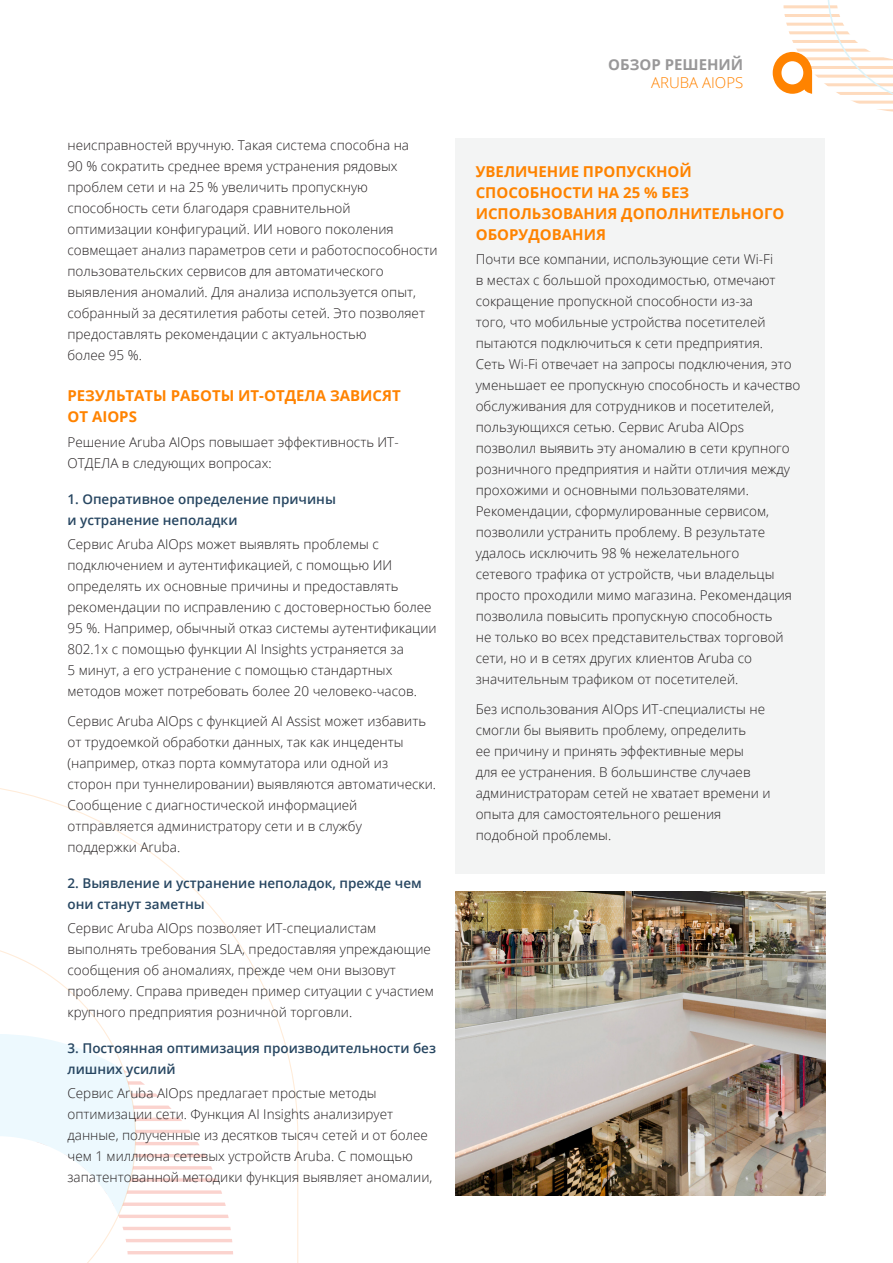
<style>
.page{position:relative;width:893px;height:1263px;background:#fff}
.page>*{position:absolute;margin:0;border:0;box-sizing:border-box;transform-origin:0 0}
.Body__Head_10_14_Bol{font:700 15px/21px "Open Sans";color:#ff8300}
.t1{font:700 15px "Open Sans";color:#999899}
.t2{font:300 15px "Open Sans";color:#ff8300}
.Body__Text_9_14_Ligh{font:300 13.5px/21px "Open Sans";color:#231f20}
.Body__Subhead_9_14_S{font:600 13.5px/21px "Open Sans";color:#274661}
</style>
<div class="page">
<svg style="left:0;top:788px;width:299px;height:475px"></svg>
<svg style="left:773px;top:0;width:120px;height:112px"></svg>
<div style="left:455px;top:138px;width:370px;height:736px;background:#f3f4f4"></div>
<img style="left:455px;top:891px;width:370px;height:304px">
<p class="Body__Text_9_14_Ligh" style="left:68px;top:134px;width:371px">неисправностей вручную. Такая система способна на<br>90 % сократить среднее время устранения рядовых проблем сети и на 25 % увеличить пропускную способность сети благодаря сравнительной оптимизации конфигураций. ИИ нового поколения совмещает анализ параметров сети и работоспособности пользовательских сервисов для автоматического выявления аномалий. Для анализа используется опыт, собранный за десятилетия работы сетей. Это позволяет предоставлять рекомендации с актуальностью<br>более 95 %.</p>
<p class="Body__Head_10_14_Bol" style="left:68px;top:385px;width:335px">РЕЗУЛЬТАТЫ РАБОТЫ ИТ-ОТДЕЛА ЗАВИСЯТ<br>ОТ AIOPS</p>
<p class="Body__Text_9_14_Ligh" style="left:68px;top:431px;width:333px">Решение Aruba AIOps повышает эффективность ИТ-<br>ОТДЕЛА в следующих вопросах:</p>
<p class="Body__Subhead_9_14_S" style="left:68px;top:488px;width:270px">1. Оперативное определение причины и устранение неполадки</p>
<p class="Body__Text_9_14_Ligh" style="left:68px;top:533px;width:371px">Сервис Aruba AIOps может выявлять проблемы с подключением и аутентификацией, с помощью ИИ определять их основные причины и предоставлять рекомендации по исправлению с достоверностью более 95 %. Например, обычный отказ системы аутентификации 802.1x с помощью функции AI Insights устраняется за<br>5 минут, а его устранение с помощью стандартных методов может потребовать более 20 человеко-часов.</p>
<p class="Body__Text_9_14_Ligh" style="left:68px;top:710px;width:370px">Сервис Aruba AIOps с функцией AI Assist может избавить от трудоемкой обработки данных, так как инцеденты (например, отказ порта коммутатора или одной из<br>сторон при туннелировании) выявляются автоматически.<br>Сообщение с диагностической информацией отправляется администратору сети и в службу<br>поддержки Aruba.</p>
<p class="Body__Subhead_9_14_S" style="left:68px;top:872px;width:356px">2. Выявление и устранение неполадок, прежде чем они станут заметны</p>
<p class="Body__Text_9_14_Ligh" style="left:68px;top:917px;width:368px">Сервис Aruba AIOps позволяет ИТ-специалистам выполнять требования SLA, предоставляя упреждающие сообщения об аномалиях, прежде чем они вызовут проблему. Справа приведен пример ситуации с участием крупного предприятия розничной торговли.</p>
<p class="Body__Subhead_9_14_S" style="left:68px;top:1037px;width:370px">3. Постоянная оптимизация производительности без лишних усилий</p>
<p class="Body__Text_9_14_Ligh" style="left:68px;top:1082px;width:366px">Сервис Aruba AIOps предлагает простые методы оптимизации сети. Функция AI Insights анализирует данные, полученные из десятков тысяч сетей и от более чем 1 миллиона сетевых устройств Aruba. С помощью запатентованной методики функция выявляет аномалии,</p>
<p class="t1" style="left:608px;top:54px;width:137px">ОБЗОР РЕШЕНИЙ</p>
<p class="t2" style="left:651px;top:72px;width:94px">ARUBA AIOPS</p>
<p class="Body__Head_10_14_Bol" style="left:476px;top:160px;width:310px">УВЕЛИЧЕНИЕ ПРОПУСКНОЙ<br>СПОСОБНОСТИ НА 25 % БЕЗ<br>ИСПОЛЬЗОВАНИЯ ДОПОЛНИТЕЛЬНОГО<br>ОБОРУДОВАНИЯ</p>
<p class="Body__Text_9_14_Ligh" style="left:476px;top:248px;width:326px">Почти все компании, использующие сети Wi-Fi<br>в местах с большой проходимостью, отмечают сокращение пропускной способности из-за<br>того, что мобильные устройства посетителей пытаются подключиться к сети предприятия.<br>Сеть Wi-Fi отвечает на запросы подключения, это уменьшает ее пропускную способность и качество обслуживания для сотрудников и посетителей, пользующихся сетью. Сервис Aruba AIOps позволил выявить эту аномалию в сети крупного розничного предприятия и найти отличия между прохожими и основными пользователями.<br>Рекомендации, сформулированные сервисом, позволили устранить проблему. В результате удалось исключить 98 % нежелательного<br>сетевого трафика от устройств, чьи владельцы просто проходили мимо магазина. Рекомендация позволила повысить пропускную способность<br>не только во всех представительствах торговой сети, но и в сетях других клиентов Aruba со значительным трафиком от посетителей.</p>
<p class="Body__Text_9_14_Ligh" style="left:476px;top:698px;width:296px">Без использования AIOps ИТ-специалисты не смогли бы выявить проблему, определить<br>ее причину и принять эффективные меры<br>для ее устранения. В большинстве случаев администраторам сетей не хватает времени и опыта для самостоятельного решения подобной проблемы.</p>
</div>
